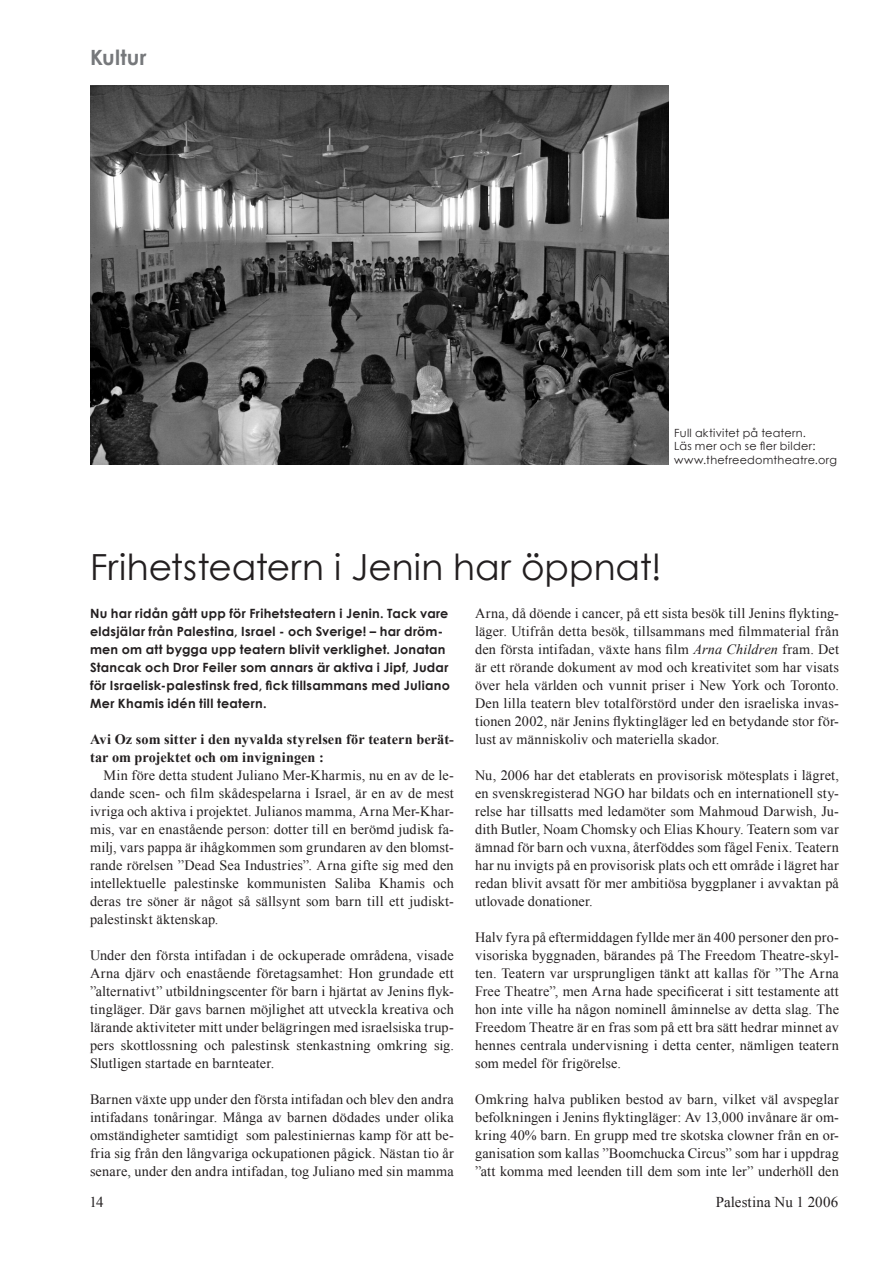
<style>
.page{position:relative;width:893px;height:1263px;background:#fff}
.page>*{position:absolute;margin:0;border:0;box-sizing:border-box;transform-origin:0 0}
.Rubrik_24p{font:36px "Century Gothic";color:#231f20}
.Sidorubrik{font:700 21px "Century Gothic";letter-spacing:.01em;color:#76787b}
.Pagina{font:15px "Times New Roman";letter-spacing:.01em;color:#231f20}
.Brödtext{font:14.25px/18px "Times New Roman";letter-spacing:.01em;color:#231f20;text-align:justify}
.Brödtext_indrag{font:14.25px/18px "Times New Roman";letter-spacing:.015em;color:#231f20;text-align:justify}
.Brödtext-2{font:700 14.25px/18px "Times New Roman";letter-spacing:.005em;color:#231f20}
.Ingress{font:700 12.75px/18px "Century Gothic";letter-spacing:.02em;color:#231f20}
.Bildtext{font:11.25px/13.5px "Century Gothic";letter-spacing:.02em;color:#231f20}
.s1{font-style:italic}
</style>
<div class="page">
<img style="left:90px;top:85px;width:578px;height:380px">
<p class="Sidorubrik" style="left:90px;top:42px;width:58px">Kultur</p>
<p class="Bildtext" style="left:674px;top:426px;width:164px">Full aktivitet på teatern.<br>Läs mer och se fler bilder: www.thefreedomtheatre.org</p>
<p class="Rubrik_24p" style="left:90px;top:542px;width:573px">Frihetsteatern i Jenin har öppnat!</p>
<p class="Ingress" style="left:90px;top:603px;width:361px">Nu har ridån gått upp för Frihetsteatern i Jenin. Tack vare eldsjälar från Palestina, Israel - och Sverige! – har dröm&shy;men om att bygga upp teatern blivit verklighet. Jonatan Stancak och Dror Feiler som annars är aktiva i Jipf, Judar för Israelisk-palestinsk fred, fick tillsammans med Juliano Mer Khamis idén till teatern.</p>
<p class="Brödtext-2" style="left:90px;top:729px;width:365px">Avi Oz som sitter i den nyvalda styrelsen för teatern berät&shy;tar om projektet och om invigningen :</p>
<p class="Brödtext_indrag" style="left:90px;top:766px;width:365px;text-indent:14px">Min före detta student Juliano Mer-Kharmis, nu en av de le&shy;dande scen- och film skådespelarna i Israel, är en av de mest ivriga och aktiva i projektet. Julianos mamma, Arna Mer-Khar&shy;mis, var en enastående person: dotter till en berömd judisk fa&shy;milj, vars pappa är ihågkommen som grundaren av den blomst&shy;rande rörelsen ”Dead Sea Industries”. Arna gifte sig med den intellektuelle palestinske kommunisten Saliba Khamis och deras tre söner är något så sällsynt som barn till ett judiskt&shy;palestinskt äktenskap.</p>
<p class="Brödtext" style="left:90px;top:946px;width:365px">Under den första intifadan i de ockuperade områdena, visade Arna djärv och enastående företagsamhet: Hon grundade ett ”alternativt” utbildningscenter för barn i hjärtat av Jenins flyk&shy;tingläger. Där gavs barnen möjlighet att utveckla kreativa och lärande aktiviteter mitt under belägringen med israelsiska trup&shy;pers skottlossning och palestinsk stenkastning omkring sig.<br>Slutligen startade en barnteater.</p>
<p class="Brödtext" style="left:90px;top:1090px;width:365px">Barnen växte upp under den första intifadan och blev den andra intifadans tonåringar. Många av barnen dödades under olika omständigheter samtidigt som palestiniernas kamp för att be&shy;fria sig från den långvariga ockupationen pågick. Nästan tio år senare, under den andra intifadan, tog Juliano med sin mamma</p>
<p class="Brödtext" style="left:475px;top:604px;width:365px">Arna, då döende i cancer, på ett sista besök till Jenins flykting&shy;läger. Utifrån detta besök, tillsammans med filmmaterial från den första intifadan, växte hans film <span class="s1">Arna Children</span> fram. Det är ett rörande dokument av mod och kreativitet som har visats över hela världen och vunnit priser i New York och Toronto.<br>Den lilla teatern blev totalförstörd under den israeliska invas&shy;tionen 2002, när Jenins flyktingläger led en betydande stor för&shy;lust av människoliv och materiella skador.</p>
<p class="Brödtext" style="left:475px;top:766px;width:365px">Nu, 2006 har det etablerats en provisorisk mötesplats i lägret, en svenskregisterad NGO har bildats och en internationell sty&shy;relse har tillsatts med ledamöter som Mahmoud Darwish, Ju&shy;dith Butler, Noam Chomsky och Elias Khoury. Teatern som var ämnad för barn och vuxna, återföddes som fågel Fenix. Teatern har nu invigts på en provisorisk plats och ett område i lägret har redan blivit avsatt för mer ambitiösa byggplaner i avvaktan på utlovade donationer.</p>
<p class="Brödtext" style="left:475px;top:928px;width:365px">Halv fyra på eftermiddagen fyllde mer än 400 personer den pro&shy;visoriska byggnaden, bärandes på The Freedom Theatre-skyl&shy;ten. Teatern var ursprungligen tänkt att kallas för ”The Arna Free Theatre”, men Arna hade specificerat i sitt testamente att hon inte ville ha någon nominell åminnelse av detta slag. The Freedom Theatre är en fras som på ett bra sätt hedrar minnet av hennes centrala undervisning i detta center, nämligen teatern som medel för frigörelse.</p>
<p class="Brödtext" style="left:475px;top:1090px;width:365px">Omkring halva publiken bestod av barn, vilket väl avspeglar befolkningen i Jenins flyktingläger: Av 13,000 invånare är om&shy;kring 40% barn. En grupp med tre skotska clowner från en or&shy;ganisation som kallas ”Boomchucka Circus” som har i uppdrag ”att komma med leenden till dem som inte ler” underhöll den</p>
<p class="Pagina" style="left:90px;top:1192px;width:16px">14</p>
<p class="Pagina" style="left:716px;top:1192px;width:124px">Palestina Nu 1 2006</p>
</div>
